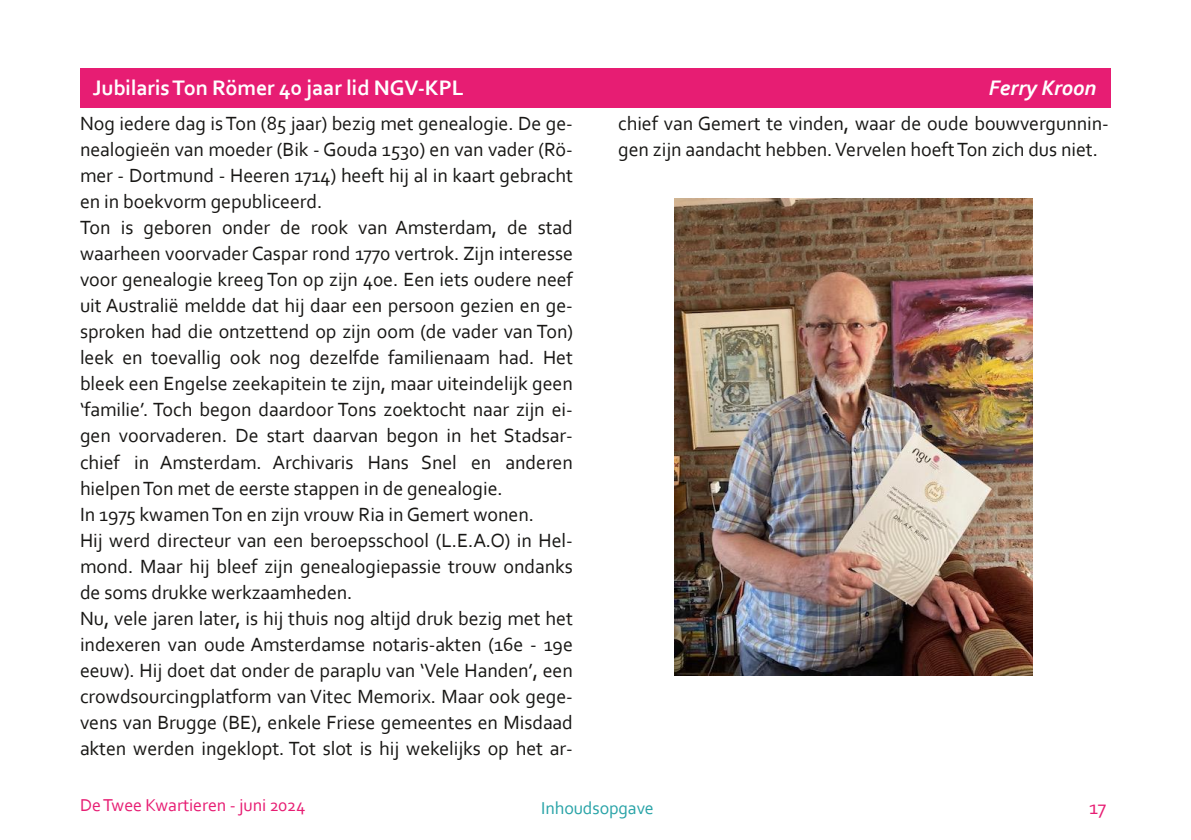
<style>
.page{position:relative;width:1191px;height:840px;background:#fff}
.page>*{position:absolute;margin:0;border:0;box-sizing:border-box;transform-origin:0 0}
.t1{font:700 22px "Corbel";letter-spacing:-.005em;color:#fff}
.t2{font:italic 700 22px "Corbel";color:#fff}
.t3{font:20px/26px "Corbel";letter-spacing:-.005em;color:#181715}
.t4{font:20px "Corbel";color:#e71d73}
.t5{font:18px "Corbel";letter-spacing:-.005em;color:#e71d73}
.t6{font:18px "Corbel";letter-spacing:-.005em;color:#28a3a7}
</style>
<div class="page">
<div style="left:80px;top:68px;width:1031px;height:40px;background:#e71d73"></div>
<img style="left:675px;top:198px;width:357px;height:477px">
<p class="t1" style="left:93px;top:78px;width:372px">JubilarisTon Römer 40 jaar lid NGV‐KPL</p>
<p class="t2" style="left:989px;top:78px;width:109px">Ferry Kroon</p>
<p class="t3" style="left:80px;top:112px;width:494px">Nog iedere dag is Ton (85 jaar) bezig met genealogie. De ge‐ nealogieën van moeder (Bik ‐ Gouda 1530) en van vader (Rö‐ mer ‐ Dortmund ‐ Heeren 1714) heeft hij al in kaart gebracht en in boekvorm gepubliceerd.<br>Ton is geboren onder de rook van Amsterdam, de stad waarheen voorvader Caspar rond 1770 vertrok. Zijn interesse voor genealogie kreeg Ton op zijn 40e. Een iets oudere neef uit Australië meldde dat hij daar een persoon gezien en ge‐ sproken had die ontzettend op zijn oom (de vader van Ton) leek en toevallig ook nog dezelfde familienaam had. Het bleek een Engelse zeekapitein te zijn, maar uiteindelijk geen ‘familie’. Toch begon daardoor Tons zoektocht naar zijn ei‐ gen voorvaderen. De start daarvan begon in het Stadsar‐ chief in Amsterdam. Archivaris Hans Snel en anderen hielpenTon met de eerste stappen in de genealogie.<br>In 1975 kwamenTon en zijn vrouw Ria in Gemert wonen.<br>Hij werd directeur van een beroepsschool (L.E.A.O) in Hel‐ mond. Maar hij bleef zijn genealogiepassie trouw ondanks de soms drukke werkzaamheden.<br>Nu, vele jaren later, is hij thuis nog altijd druk bezig met het indexeren van oude Amsterdamse notaris‐akten (16e ‐ 19e eeuw). Hij doet dat onder de paraplu van ‘Vele Handen’, een crowdsourcingplatform van Vitec Memorix. Maar ook gege‐ vens van Brugge (BE), enkele Friese gemeentes en Misdaad akten werden ingeklopt. Tot slot is hij wekelijks op het ar‐</p>
<p class="t3" style="left:618px;top:112px;width:492px">chief van Gemert te vinden, waar de oude bouwvergunnin‐ gen zijn aandacht hebben.Vervelen hoeftTon zich dus niet.</p>
<p class="t5" style="left:80px;top:796px;width:227px">DeTwee Kwartieren ‐ juni 2024</p>
<p class="t6" style="left:541px;top:799px;width:114px">Inhoudsopgave</p>
<p class="t4" style="left:1089px;top:798px;width:18px">17</p>
</div>
